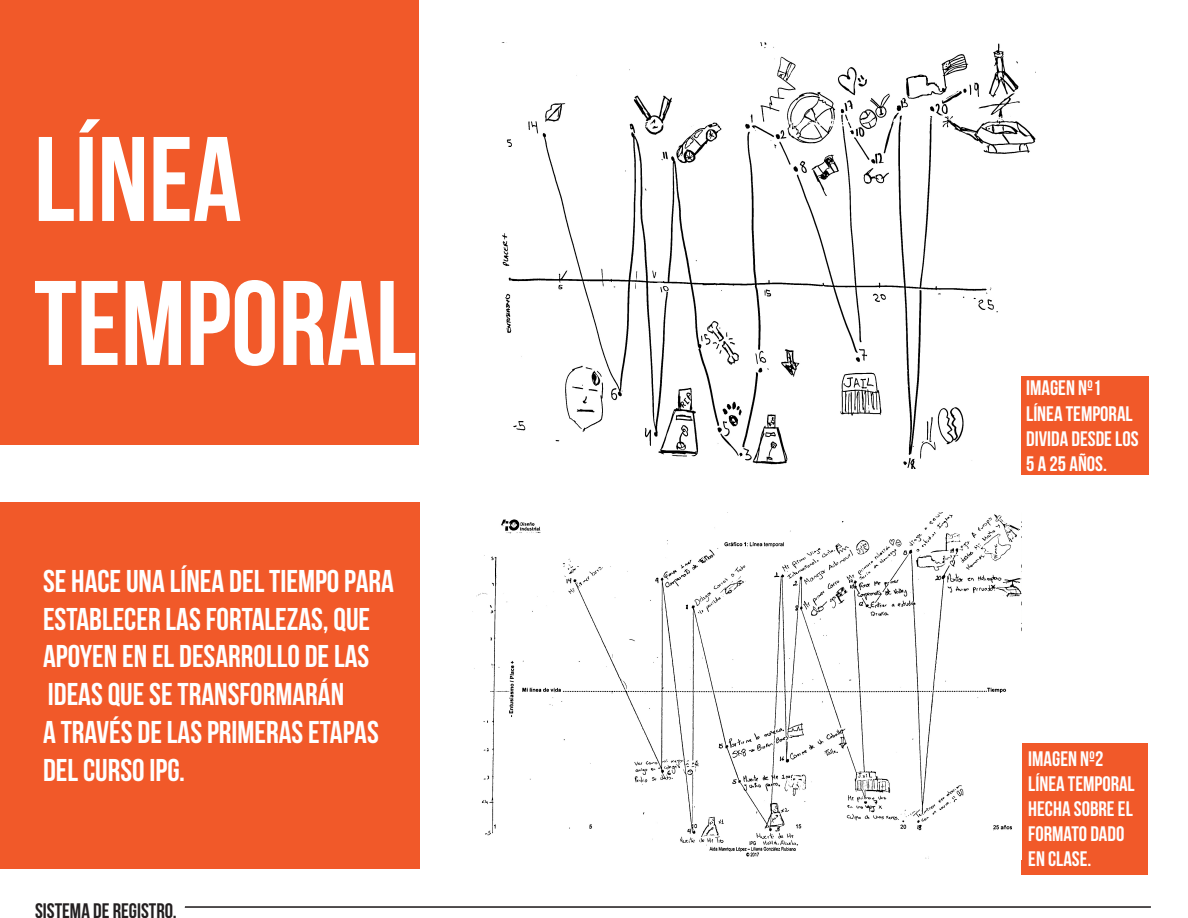
<style>
.page{position:relative;width:1188px;height:918px;background:#fff}
.page>*{position:absolute;margin:0;border:0;box-sizing:border-box;transform-origin:0 0}
.t1{font:120px/144px "Bebas Neue";color:#fff}
.t2{font:31.5px/37.8px "Bebas Neue";color:#fff}
.t3{font:21px/25.2px "Bebas Neue";color:#fff}
.t4{font:21px "Bebas Neue";color:#231f20}
</style>
<div class="page">
<div style="left:1021px;top:743px;width:127px;height:132px;background:#f15929"></div>
<div style="left:0;top:0;width:418px;height:445px;background:#f15929"></div>
<div style="left:0;top:503px;width:420px;height:366px;background:#f15929"></div>
<hr style="left:185px;top:906px;width:966px;height:2px;background:#231f20">
<img style="left:502px;top:43px;width:533px;height:426px">
<img style="left:474px;top:513px;width:547px;height:346px">
<div style="left:1021px;top:376px;width:127px;height:99px;background:#f15929"></div>
<h1 class="t1" style="left:34px;top:106px;width:384px">LÍNEA<br>TEMPORAL</h1>
<p class="t2" style="left:43px;top:562px;width:353px">SE HACE UNA LÍNEA DEL TIEMPO PARA<br>ESTABLECER LAS FORTALEZAS, QUE<br>APOYEN EN EL DESARROLLO DE LAS<br>IDEAS QUE SE TRANSFORMARÁN<br>A TRAVÉS DE LAS PRIMERAS ETAPAS<br>DEL CURSO IPG.</p>
<p class="t4" style="left:35px;top:899px;width:143px">SISTEMA DE REGISTRO.</p>
<p class="t3" style="left:1026px;top:375px;width:114px">IMAGEN Nº1<br>LÍNEA TEMPORAL<br>DIVIDA DESDE LOS<br>5 A 25 AÑOS.</p>
<p class="t3" style="left:1028px;top:746px;width:108px">IMAGEN Nº2<br>LÍNEA TEMPORAL<br>HECHA SOBRE EL<br>FORMATO DADO<br>EN CLASE.</p>
</div>
